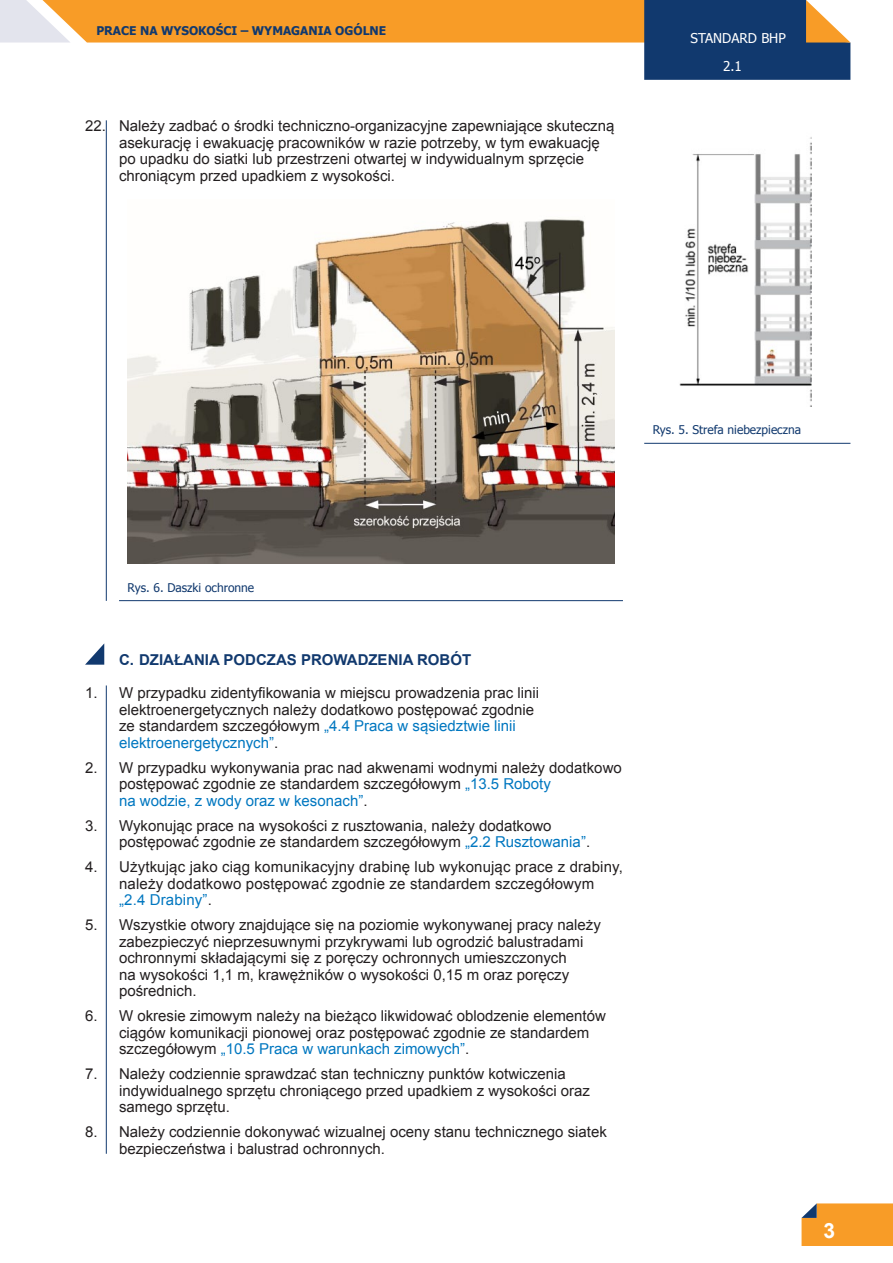
<style>
.page{position:relative;width:893px;height:1263px;background:#fff}
.page>*{position:absolute;margin:0;border:0;box-sizing:border-box;transform-origin:0 0}
.tekst{font:700 21px "Arial";color:#fff}
.Tekst_numerowany{font:15px/16.5px "Arial";color:#231f20}
.Tytulik{font:700 15px "Arial";color:#11396e}
.t1{font:13.5px "Tahoma";color:#fff}
.podpis_zdjęcia{font:12px "Tahoma";color:#11396e}
.t2{font:700 12px "Tahoma";color:#11396e}
.s1{color:#0077c0}
</style>
<div class="page">
<svg style="left:801px;top:1203px;width:92px;height:43px;background:#f19d32"></svg>
<svg style="left:0;top:0;width:850px;height:80px"></svg>
<hr style="left:106px;top:120px;width:1px;height:481px;background:#11396e">
<svg style="left:85px;top:644px;width:19px;height:21px"></svg>
<hr style="left:106px;top:685px;width:1px;height:469px;background:#11396e">
<img style="left:679px;top:137px;width:133px;height:269px">
<hr style="left:644px;top:443px;width:206px;height:1px;background:#11396e">
<hr style="left:119px;top:600px;width:504px;height:1px;background:#11396e">
<img style="left:128px;top:219px;width:486px;height:344px">
<p class="t2" style="left:96px;top:23px;width:291px">PRACE NA WYSOKOŚCI – WYMAGANIA OGÓLNE</p>
<p class="Tekst_numerowany" style="left:119px;top:118px;width:497px;text-indent:-34px">22. Należy zadbać o środki techniczno-organizacyjne zapewniające skuteczną asekurację i ewakuację pracowników w razie potrzeby, w tym ewakuację po upadku do siatki lub przestrzeni otwartej w indywidualnym sprzęcie chroniącym przed upadkiem z wysokości.</p>
<p class="t1" style="left:691px;top:29px;width:97px">STANDARD BHP</p>
<p class="t1" style="left:723px;top:57px;width:20px">2.1</p>
<p class="podpis_zdjęcia" style="left:653px;top:422px;width:150px">Rys. 5. Strefa niebezpieczna</p>
<p class="podpis_zdjęcia" style="left:128px;top:579px;width:128px">Rys. 6. Daszki ochronne</p>
<p class="Tytulik" style="left:119px;top:649px;width:354px">C. DZIAŁANIA PODCZAS PROWADZENIA ROBÓT</p>
<p class="Tekst_numerowany" style="left:119px;top:685px;width:422px;text-indent:-34px">1. W przypadku zidentyfikowania w miejscu prowadzenia prac linii elektroenergetycznych należy dodatkowo postępować zgodnie ze standardem szczegółowym <span class="s1">„4.4 Praca w sąsiedztwie linii elektroenergetycznych”</span>.</p>
<p class="Tekst_numerowany" style="left:119px;top:759px;width:504px;text-indent:-34px">2. W przypadku wykonywania prac nad akwenami wodnymi należy dodatkowo postępować zgodnie ze standardem szczegółowym <span class="s1">„13.5 Roboty<br>na wodzie, z wody oraz w kesonach”</span>.</p>
<p class="Tekst_numerowany" style="left:119px;top:817px;width:473px;text-indent:-34px">3. Wykonując prace na wysokości z rusztowania, należy dodatkowo postępować zgodnie ze standardem szczegółowym <span class="s1">„2.2 Rusztowania”</span>.</p>
<p class="Tekst_numerowany" style="left:119px;top:859px;width:505px;text-indent:-34px">4. Użytkując jako ciąg komunikacyjny drabinę lub wykonując prace z drabiny, należy dodatkowo postępować zgodnie ze standardem szczegółowym <span class="s1">„2.4 Drabiny”</span>.</p>
<p class="Tekst_numerowany" style="left:119px;top:917px;width:483px;text-indent:-34px">5. Wszystkie otwory znajdujące się na poziomie wykonywanej pracy należy zabezpieczyć nieprzesuwnymi przykrywami lub ogrodzić balustradami ochronnymi składającymi się z poręczy ochronnych umieszczonych<br>na wysokości 1,1 m, krawężników o wysokości 0,15 m oraz poręczy pośrednich.</p>
<p class="Tekst_numerowany" style="left:119px;top:1008px;width:488px;text-indent:-34px">6. W okresie zimowym należy na bieżąco likwidować oblodzenie elementów ciągów komunikacji pionowej oraz postępować zgodnie ze standardem szczegółowym <span class="s1">„10.5 Praca w warunkach zimowych”</span>.</p>
<p class="Tekst_numerowany" style="left:119px;top:1066px;width:473px;text-indent:-34px">7. Należy codziennie sprawdzać stan techniczny punktów kotwiczenia indywidualnego sprzętu chroniącego przed upadkiem z wysokości oraz samego sprzętu.</p>
<p class="Tekst_numerowany" style="left:119px;top:1124px;width:489px;text-indent:-34px">8. Należy codziennie dokonywać wizualnej oceny stanu technicznego siatek bezpieczeństwa i balustrad ochronnych.</p>
<p class="tekst" style="left:823px;top:1217px;width:13px">3</p>
</div>
